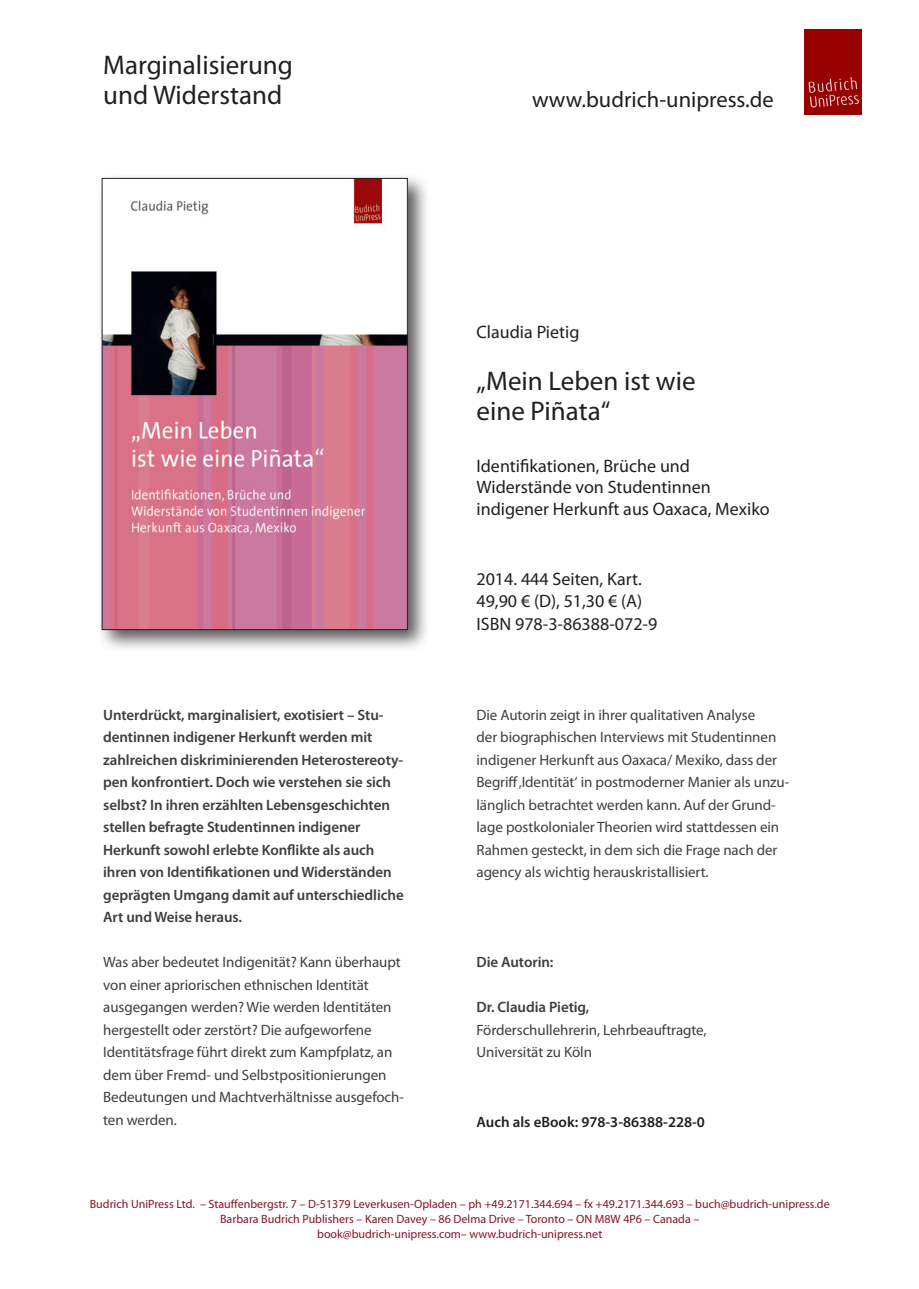
<style>
.page{position:relative;width:919px;height:1289px;background:#fff}
.page>*{position:absolute;margin:0;border:0;box-sizing:border-box;transform-origin:0 0}
.t1{font:27px "Myriad Pro";color:#231f20}
.t2{font:22.5px "Myriad Pro";color:#231f20}
.t3{font:18px "Myriad Pro";color:#231f20}
.t4{font:15px/22.5px "Myriad Pro";letter-spacing:-.005em;color:#3e3e3f}
.t5{font:600 15px/22.5px "Myriad Pro";letter-spacing:-.005em;color:#3e3e3f}
.t6{font:600 15px "Myriad Pro";color:#231f20}
.t7{font:12px "Myriad Pro";color:#851420}
</style>
<div class="page">
<div style="left:97px;top:173px;width:333px;height:480px;background:#231f20;opacity:.75"></div>
<img style="left:104px;top:180px;width:301px;height:447px">
<img style="left:804px;top:29px;width:57px;height:85px">
<p class="t1" style="left:103px;top:49px;width:191px">Marginalisierung</p>
<p class="t1" style="left:103px;top:79px;width:181px">und Widerstand</p>
<p class="t2" style="left:532px;top:85px;width:243px">www.budrich-unipress.de</p>
<p class="t5" style="left:103px;top:703px;width:301px">Unterdrückt, marginalisiert, exotisiert – Stu&shy;dentinnen indigener Herkunft werden mit zahlreichen diskriminierenden Heterostereoty&shy;pen konfrontiert. Doch wie verstehen sie sich selbst? In ihren erzählten Lebensgeschichten</p>
<p class="t5" style="left:103px;top:815px;width:302px">stellen befragte Studentinnen indigener Herkunft sowohl erlebte Konflikte als auch ihren von Identifikationen und Widerständen geprägten Umgang damit auf unterschiedliche Art und Weise heraus.</p>
<p class="t4" style="left:103px;top:950px;width:302px">Was aber bedeutet Indigenität? Kann überhaupt von einer apriorischen ethnischen Identität ausgegangen werden? Wie werden Identitäten hergestellt oder zerstört? Die aufgeworfene Identitätsfrage führt direkt zum Kampfplatz, an dem über Fremd- und Selbstpositionierungen Bedeutungen und Machtverhältnisse ausgefoch&shy;ten werden.</p>
<p class="t3" style="left:476px;top:321px;width:104px">Claudia Pietig</p>
<p class="t1" style="left:476px;top:364px;width:220px">„Mein Leben ist wie</p>
<p class="t1" style="left:476px;top:394px;width:135px">eine Piñata“</p>
<p class="t3" style="left:476px;top:454px;width:215px">Identifikationen, Brüche und</p>
<p class="t3" style="left:476px;top:476px;width:236px">Widerstände von Studentinnen</p>
<p class="t3" style="left:476px;top:498px;width:295px">indigener Herkunft aus Oaxaca, Mexiko</p>
<p class="t3" style="left:476px;top:567px;width:167px">2014. 444 Seiten, Kart.</p>
<p class="t3" style="left:476px;top:590px;width:167px">49,90 € (D), 51,30 € (A)</p>
<p class="t3" style="left:476px;top:612px;width:182px">ISBN 978-3-86388-072-9</p>
<p class="t4" style="left:476px;top:703px;width:314px">Die Autorin zeigt in ihrer qualitativen Analyse<br>der biographischen Interviews mit Studentinnen indigener Herkunft aus Oaxaca/ Mexiko, dass der Begriff ‚Identität‘ in postmoderner Manier als unzu&shy;länglich betrachtet werden kann. Auf der Grund&shy;lage postkolonialer Theorien wird stattdessen ein Rahmen gesteckt, in dem sich die Frage nach der agency als wichtig herauskristallisiert.</p>
<p class="t5" style="left:476px;top:950px;width:78px">Die Autorin:</p>
<p class="t5" style="left:476px;top:995px;width:114px">Dr. Claudia Pietig,</p>
<p class="t4" style="left:476px;top:1018px;width:232px">Förderschullehrerin, Lehrbeauftragte,</p>
<p class="t4" style="left:476px;top:1040px;width:117px">Universität zu Köln</p>
<p class="t6" style="left:476px;top:1112px;width:230px">Auch als eBook: 978-3-86388-228-0</p>
<p class="t7" style="left:90px;top:1196px;width:741px">Budrich UniPress Ltd. – Stauffenbergstr. 7 – D-51379 Leverkusen-Opladen – ph +49.2171.344.694 – fx +49.2171.344.693 – buch@budrich-unipress.de</p>
<p class="t7" style="left:220px;top:1211px;width:480px">Barbara Budrich Publishers – Karen Davey – 86 Delma Drive – Toronto – ON M8W 4P6 – Canada –</p>
<p class="t7" style="left:317px;top:1226px;width:286px">book@budrich-unipress.com– www.budrich-unipress.net</p>
</div>
